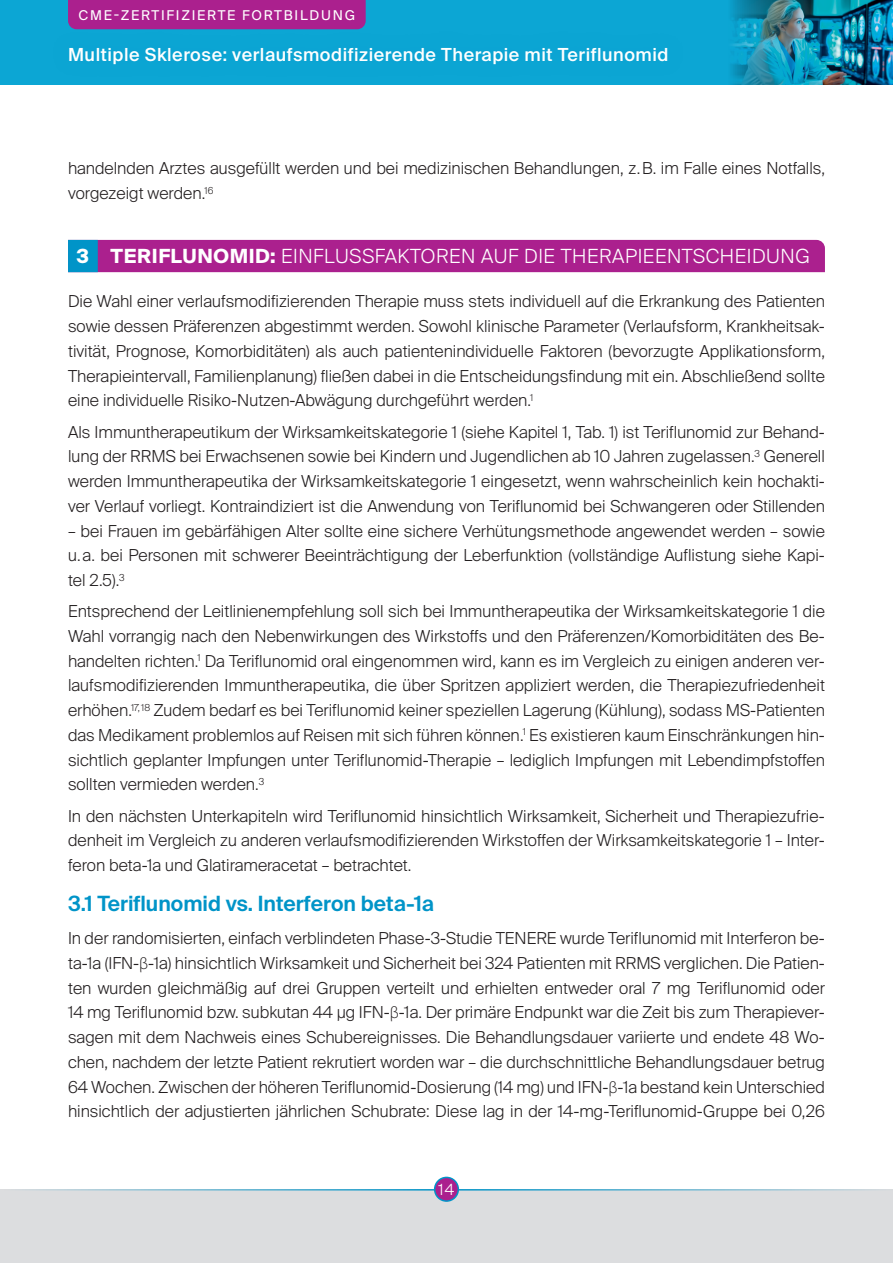
<style>
.page{position:relative;width:893px;height:1263px;background:#fff}
.page>*{position:absolute;margin:0;border:0;box-sizing:border-box;transform-origin:0 0}
.t1{font:600 21px "Suisse Intl";color:#0094c8}
.t2{font:300 19.5px "Suisse Intl";letter-spacing:.03em;color:#fff}
.t3{font:500 18px "Suisse Intl";letter-spacing:.03em;color:#fff}
.t4{font:300 16.5px/24.8px "Suisse Intl";color:#231f20;text-align:justify}
.t5{font:300 15.45px "Suisse Intl";color:#fff}
.t6{font:13.5px "Suisse Intl";letter-spacing:.13em;color:#fff}
.s1{font-weight:700}
.s2{font-family:"Myriad Pro"}
</style>
<div class="page">
<div style="left:0;top:0;width:893px;height:84px;background:#0ca6d4"></div>
<img style="left:731px;top:0;width:162px;height:84px">
<div style="left:0;top:1189px;width:893px;height:74px;background:#dcdddf"></div>
<div style="left:68px;top:0;width:298px;height:29px;background:#ab208e"></div>
<hr style="left:0;top:1189px;width:893px;height:1px;background:#0094c8">
<div style="left:435px;top:1177px;width:23px;height:24px;background:#ab208e;border-radius:50%"></div>
<div style="left:434px;top:1177px;width:25px;height:25px;border:2px solid #0094c8;border-radius:50%"></div>
<div style="left:98px;top:240px;width:727px;height:32px;background:#ab208e"></div>
<div style="left:68px;top:240px;width:30px;height:32px;background:#0094c8"></div>
<p class="t6" style="left:79px;top:7px;width:278px">CME-ZERTIFIZIERTE FORTBILDUNG</p>
<p class="t3" style="left:68px;top:44px;width:602px">Multiple Sklerose: verlaufsmodifizierende Therapie mit Teriflunomid</p>
<p class="t4" style="left:68px;top:156px;width:758px">handelnden Arztes ausgefüllt werden und bei medizinischen Behandlungen, z.B. im Falle eines Notfalls, vorgezeigt werden.<sup>16</sup></p>
<p class="t2" style="left:77px;top:245px;width:735px"><span class="s1">3 TERIFLUNOMID:</span> EINFLUSSFAKTOREN AUF DIE THERAPIEENTSCHEIDUNG</p>
<p class="t4" style="left:68px;top:289px;width:758px">Die Wahl einer verlaufsmodifizierenden Therapie muss stets individuell auf die Erkrankung des Patienten sowie dessen Präferenzen abgestimmt werden. Sowohl klinische Parameter (Verlaufsform, Krankheitsak&shy;tivität, Prognose, Komorbiditäten) als auch patientenindividuelle Faktoren (bevorzugte Applikationsform, Therapieintervall, Familienplanung) fließen dabei in die Entscheidungsfindung mit ein. Abschließend sollte eine individuelle Risiko-Nutzen-Abwägung durchgeführt werden.<sup>1</sup></p>
<p class="t4" style="left:68px;top:419px;width:758px">Als Immuntherapeutikum der Wirksamkeitskategorie 1 (siehe Kapitel 1, Tab. 1) ist Teriflunomid zur Behand&shy;lung der RRMS bei Erwachsenen sowie bei Kindern und Jugendlichen ab 10 Jahren zugelassen.<sup>3</sup> Generell werden Immuntherapeutika der Wirksamkeitskategorie 1 eingesetzt, wenn wahrscheinlich kein hochakti&shy;ver Verlauf vorliegt. Kontraindiziert ist die Anwendung von Teriflunomid bei Schwangeren oder Stillenden</p>
<p class="t4" style="left:68px;top:518px;width:758px">– bei Frauen im gebärfähigen Alter sollte eine sichere Verhütungsmethode angewendet werden – sowie u.a. bei Personen mit schwerer Beeinträchtigung der Leberfunktion (vollständige Auflistung siehe Kapi&shy;tel 2.5).<sup>3</sup></p>
<p class="t4" style="left:68px;top:599px;width:758px">Entsprechend der Leitlinienempfehlung soll sich bei Immuntherapeutika der Wirksamkeitskategorie 1 die Wahl vorrangig nach den Nebenwirkungen des Wirkstoffs und den Präferenzen/Komorbiditäten des Be&shy;handelten richten.<sup>1</sup> Da Teriflunomid oral eingenommen wird, kann es im Vergleich zu einigen anderen ver&shy;laufsmodifizierenden Immuntherapeutika, die über Spritzen appliziert werden, die Therapiezufriedenheit erhöhen.<sup>17,18</sup> Zudem bedarf es bei Teriflunomid keiner speziellen Lagerung (Kühlung), sodass MS-Patienten das Medikament problemlos auf Reisen mit sich führen können.<sup>1</sup> Es existieren kaum Einschränkungen hin&shy;sichtlich geplanter Impfungen unter Teriflunomid-Therapie – lediglich Impfungen mit Lebendimpfstoffen sollten vermieden werden.<sup>3</sup></p>
<p class="t4" style="left:68px;top:803px;width:758px">In den nächsten Unterkapiteln wird Teriflunomid hinsichtlich Wirksamkeit, Sicherheit und Therapiezufrie&shy;denheit im Vergleich zu anderen verlaufsmodifizierenden Wirkstoffen der Wirksamkeitskategorie 1 – Inter&shy;feron beta-1a und Glatirameracetat – betrachtet.</p>
<p class="t1" style="left:68px;top:891px;width:368px">3.1 Teriflunomid vs. Interferon beta-1a</p>
<p class="t4" style="left:68px;top:926px;width:758px">In der randomisierten, einfach verblindeten Phase-3-Studie TENERE wurde Teriflunomid mit Interferon be&shy;ta-1a (IFN-<span class="s2">β</span>-1a) hinsichtlich Wirksamkeit und Sicherheit bei 324 Patienten mit RRMS verglichen. Die Patien&shy;ten wurden gleichmäßig auf drei Gruppen verteilt und erhielten entweder oral 7 mg Teriflunomid oder 14 mg Teriflunomid bzw. subkutan 44 µg IFN-<span class="s2">β</span>-1a. Der primäre Endpunkt war die Zeit bis zum Therapiever&shy;sagen mit dem Nachweis eines Schubereignisses. Die Behandlungsdauer variierte und endete 48 Wo&shy;chen, nachdem der letzte Patient rekrutiert worden war – die durchschnittliche Behandlungsdauer betrug 64 Wochen. Zwischen der höheren Teriflunomid-Dosierung (14 mg) und IFN-<span class="s2">β</span>-1a bestand kein Unterschied hinsichtlich der adjustierten jährlichen Schubrate: Diese lag in der 14-mg-Teriflunomid-Gruppe bei 0,26</p>
<p class="t5" style="left:439px;top:1180px;width:17px">14</p>
</div>
